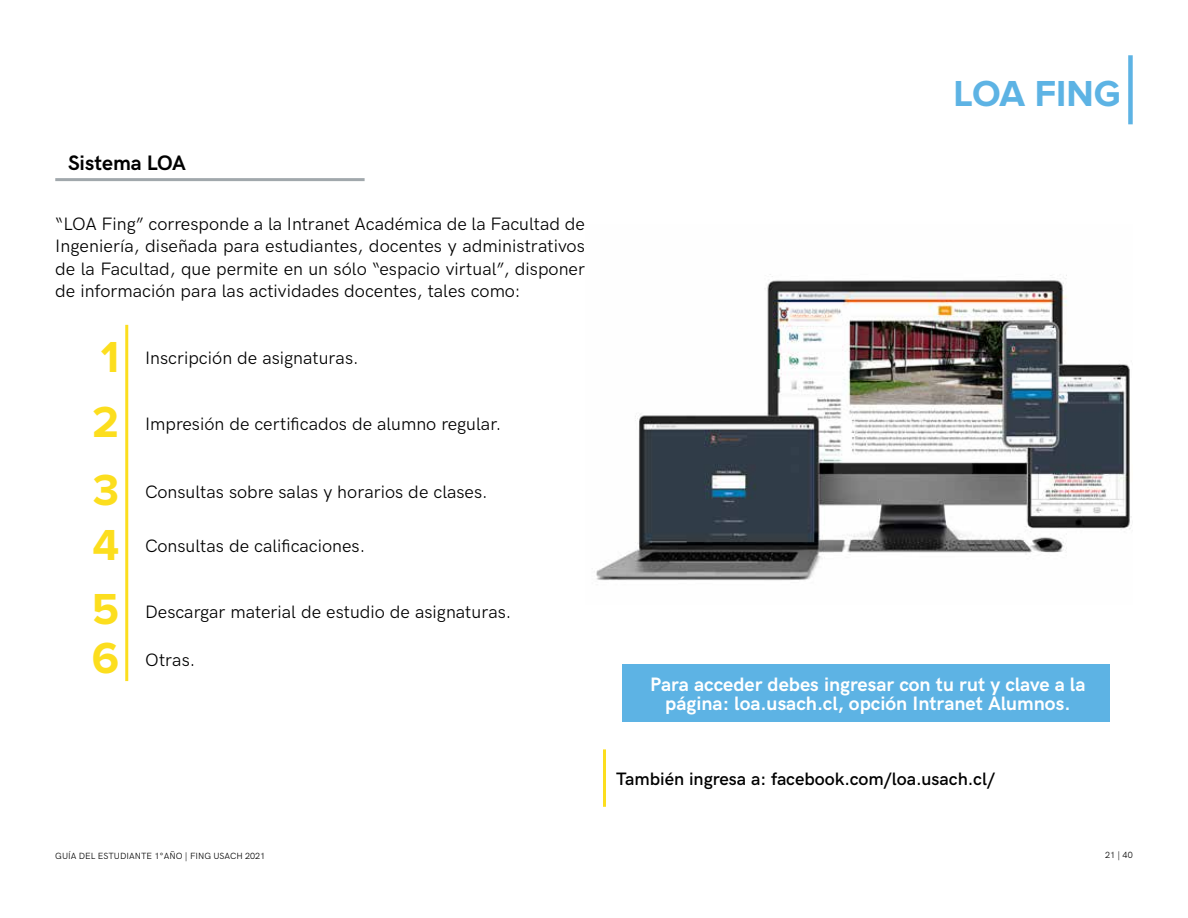
<style>
.page{position:relative;width:1188px;height:918px;background:#fff}
.page>*{position:absolute;margin:0;border:0;box-sizing:border-box;transform-origin:0 0}
.t1{font:700 45px/66.6px "Proxima Nova";color:#fcde1e;text-align:justify}
.t2{font:700 37.5px "Proxima Nova";color:#5db3e4}
.t3{font:700 21px "HK Grotesk";color:#000}
.t4{font:700 19.5px/19.5px "HK Grotesk";color:#fff;text-align:center}
.t5{font:18px/22.5px "HK Grotesk";color:#000;text-align:justify}
.t6{font:600 18px "HK Grotesk";color:#000}
.t7{font:9px "HK Grotesk";color:#000}
</style>
<div class="page">
<div style="left:622px;top:664px;width:488px;height:58px;background:#5db3e4"></div>
<div style="left:1128px;top:55px;width:5px;height:69px;background:#5db3e4"></div>
<hr style="left:55px;top:178px;width:310px;height:3px;background:#a1a8ac">
<hr style="left:125px;top:325px;width:3px;height:356px;background:#fcde1e">
<hr style="left:603px;top:749px;width:3px;height:58px;background:#fcde1e">
<img style="left:596px;top:274px;width:536px;height:307px">
<p class="t3" style="left:68px;top:147px;width:120px">Sistema LOA</p>
<p class="t5" style="left:55px;top:211px;width:531px">“LOA Fing” corresponde a la Intranet Académica de la Facultad de Ingeniería, diseñada para estudiantes, docentes y administrativos de la Facultad, que permite en un sólo “espacio virtual”, disponer de información para las actividades docentes, tales como:</p>
<h1 class="t1" style="left:92px;top:325px;width:28px">1<br>2<br>3</h1>
<h1 class="t1" style="left:92px;top:514px;width:29px;line-height:64.1px">4<br>5</h1>
<h1 class="t1" style="left:92px;top:625px;width:29px">6</h1>
<p class="t5" style="left:145px;top:345px;width:215px">Inscripción de asignaturas.</p>
<p class="t5" style="left:145px;top:411px;width:358px">Impresión de certificados de alumno regular.</p>
<p class="t5" style="left:145px;top:479px;width:344px">Consultas sobre salas y horarios de clases.</p>
<p class="t5" style="left:145px;top:533px;width:222px">Consultas de calificaciones.</p>
<p class="t5" style="left:145px;top:599px;width:368px">Descargar material de estudio de asignaturas.</p>
<p class="t5" style="left:145px;top:647px;width:52px">Otras.</p>
<h2 class="t2" style="left:953px;top:72px;width:169px">LOA FING</h2>
<p class="t4" style="left:650px;top:673px;width:437px">Para acceder debes ingresar con tu rut y clave a la página: loa.usach.cl, opción Intranet Alumnos.</p>
<p class="t6" style="left:616px;top:765px;width:380px">También ingresa a: facebook.com/loa.usach.cl/</p>
<p class="t7" style="left:55px;top:849px;width:212px">GUÍA DEL ESTUDIANTE 1°AÑO | FING USACH 2021</p>
<p class="t7" style="left:1105px;top:848px;width:29px">21 | 40</p>
</div>
